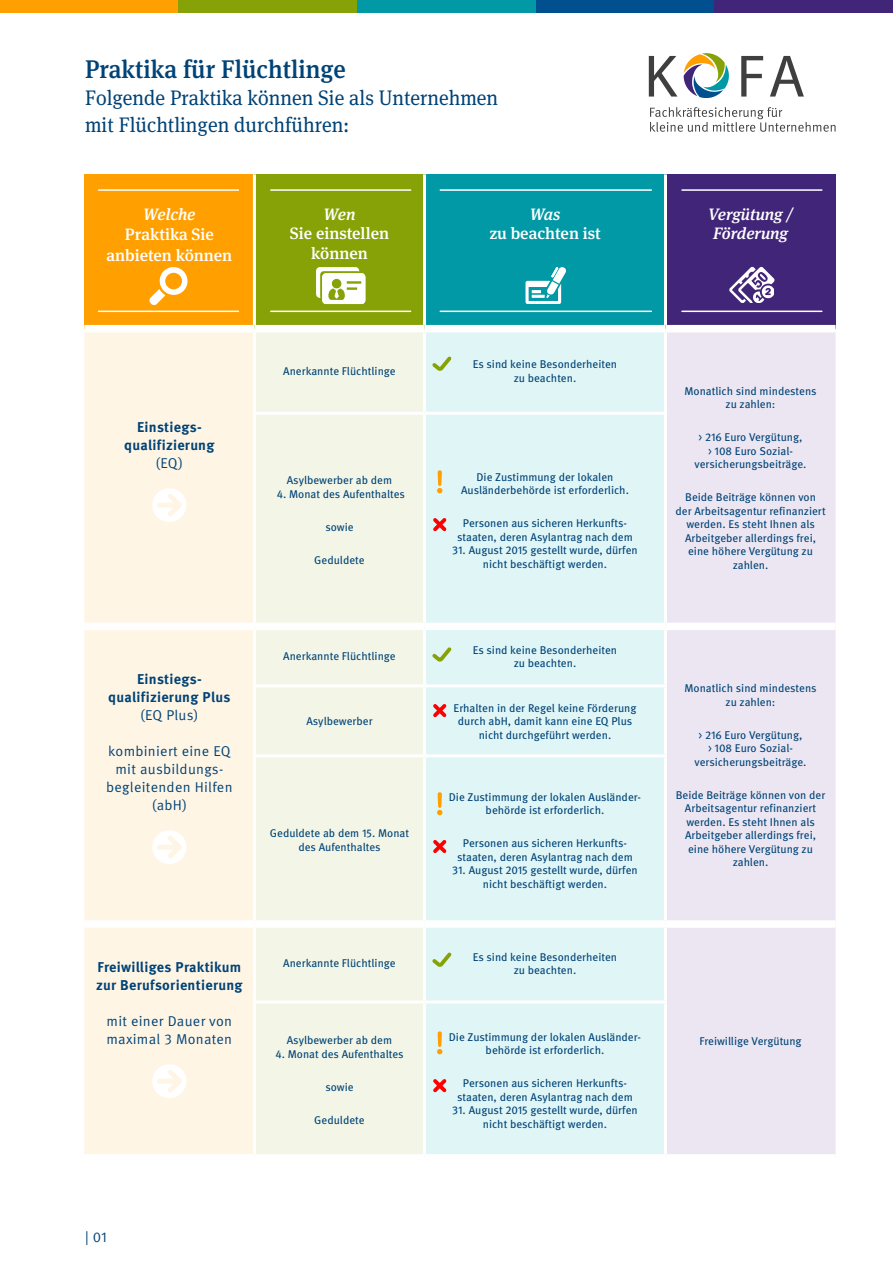
<style>
.page{position:relative;width:893px;height:1263px;background:#fff}
.page>*{position:absolute;margin:0;border:0;box-sizing:border-box;transform-origin:0 0}
.t1{font:500 25.5px "Meta Serif OT";color:#004377;scale:.95 1}
.t2{font:21px/27px "Meta Serif OT";color:#004377;scale:.95 1}
.t3{font:500 16.5px/20.7px "Meta Serif OT";color:#fff;text-align:center}
.t4{font:italic 500 16.5px/19.8px "Meta Serif OT";color:#fff}
.t5{font:14.25px/18px "Meta OT Norm";letter-spacing:.02em;color:#004377;text-align:center}
.t6{font:700 14.25px/18px "Meta OT";letter-spacing:.02em;color:#004377;text-align:center}
.t7{font:11.25px/13.5px "Meta OT";color:#004377;text-align:center}
.s1{font-family:"Meta OT Norm"}
</style>
<div class="page">
<div style="left:0;top:0;width:179px;height:13px;background:#ff9f00"></div>
<div style="left:179px;top:0;width:178px;height:13px;background:#86a206"></div>
<div style="left:357px;top:0;width:179px;height:13px;background:#0099a5"></div>
<div style="left:536px;top:0;width:178px;height:13px;background:#005090"></div>
<div style="left:714px;top:0;width:179px;height:13px;background:#412579"></div>
<svg style="left:684px;top:53px;width:45px;height:45px"></svg>
<svg style="left:649px;top:56px;width:28px;height:41px"></svg>
<svg style="left:741px;top:56px;width:22px;height:41px"></svg>
<svg style="left:770px;top:56px;width:34px;height:41px"></svg>
<svg style="left:650px;top:107px;width:186px;height:25px"></svg>
<div style="left:84px;top:174px;width:170px;height:155px;background:#ff9f00"></div>
<div style="left:254px;top:174px;width:170px;height:155px;background:#86a206"></div>
<div style="left:424px;top:174px;width:241px;height:155px;background:#0099a5"></div>
<div style="left:665px;top:174px;width:171px;height:155px;background:#412579"></div>
<div style="left:84px;top:332px;width:169px;height:822px;background:#fff5e4"></div>
<div style="left:256px;top:332px;width:167px;height:822px;background:#f3f5e6"></div>
<div style="left:426px;top:332px;width:238px;height:822px;background:#dff5f6"></div>
<div style="left:667px;top:332px;width:169px;height:822px;background:#ebe6f1"></div>
<hr style="left:253px;top:412px;width:171px;height:3px;background:#fff">
<hr style="left:424px;top:412px;width:243px;height:3px;background:#fff">
<div style="left:84px;top:325px;width:170px;height:7px;background:#fff"></div>
<hr style="left:253px;top:174px;width:3px;height:151px;background:#fff">
<hr style="left:423px;top:174px;width:3px;height:151px;background:#fff">
<hr style="left:664px;top:174px;width:3px;height:151px;background:#fff">
<div style="left:254px;top:325px;width:170px;height:7px;background:#fff"></div>
<div style="left:424px;top:325px;width:241px;height:7px;background:#fff"></div>
<div style="left:665px;top:325px;width:171px;height:7px;background:#fff"></div>
<hr style="left:253px;top:684px;width:171px;height:3px;background:#fff">
<hr style="left:424px;top:684px;width:243px;height:3px;background:#fff">
<hr style="left:253px;top:754px;width:171px;height:3px;background:#fff">
<hr style="left:424px;top:754px;width:243px;height:3px;background:#fff">
<div style="left:84px;top:623px;width:170px;height:7px;background:#fff"></div>
<div style="left:254px;top:623px;width:170px;height:7px;background:#fff"></div>
<div style="left:424px;top:623px;width:241px;height:7px;background:#fff"></div>
<div style="left:665px;top:623px;width:171px;height:7px;background:#fff"></div>
<div style="left:84px;top:920px;width:170px;height:8px;background:#fff"></div>
<div style="left:254px;top:920px;width:170px;height:8px;background:#fff"></div>
<div style="left:424px;top:920px;width:241px;height:8px;background:#fff"></div>
<div style="left:665px;top:920px;width:171px;height:8px;background:#fff"></div>
<hr style="left:253px;top:1000px;width:171px;height:3px;background:#fff">
<hr style="left:424px;top:1000px;width:243px;height:3px;background:#fff">
<svg style="left:150px;top:486px;width:38px;height:38px"></svg>
<svg style="left:150px;top:828px;width:38px;height:38px"></svg>
<svg style="left:150px;top:1062px;width:38px;height:38px"></svg>
<svg style="left:149px;top:267px;width:39px;height:39px"></svg>
<svg style="left:316px;top:267px;width:49px;height:37px"></svg>
<svg style="left:525px;top:267px;width:41px;height:37px"></svg>
<hr style="left:99px;top:189px;width:139px;height:2px;background:#fff">
<hr style="left:271px;top:189px;width:140px;height:2px;background:#fff">
<hr style="left:682px;top:189px;width:140px;height:2px;background:#fff">
<hr style="left:440px;top:189px;width:211px;height:2px;background:#fff">
<hr style="left:99px;top:311px;width:139px;height:1px;background:#fff">
<hr style="left:271px;top:311px;width:140px;height:1px;background:#fff">
<hr style="left:682px;top:311px;width:140px;height:1px;background:#fff">
<hr style="left:440px;top:311px;width:211px;height:1px;background:#fff">
<svg style="left:729px;top:267px;width:46px;height:36px"></svg>
<svg style="left:429px;top:353px;width:26px;height:22px"></svg>
<svg style="left:429px;top:644px;width:26px;height:21px"></svg>
<svg style="left:429px;top:949px;width:26px;height:21px"></svg>
<svg style="left:437px;top:470px;width:5px;height:23px"></svg>
<svg style="left:437px;top:792px;width:5px;height:23px"></svg>
<svg style="left:437px;top:1031px;width:5px;height:23px"></svg>
<svg style="left:430px;top:514px;width:20px;height:21px"></svg>
<svg style="left:430px;top:836px;width:20px;height:21px"></svg>
<svg style="left:430px;top:1075px;width:20px;height:21px"></svg>
<svg style="left:430px;top:700px;width:20px;height:21px"></svg>
<h1 class="t1" style="left:85px;top:53px;width:276px">Praktika für Flüchtlinge</h1>
<h2 class="t2" style="left:85px;top:84px;width:436px">Folgende Praktika können Sie als Unternehmen mit Flüchtlingen durchführen:</h2>
<h3 class="t4" style="left:143px;top:204px;width:54px">Welche</h3>
<h3 class="t3" style="left:107px;top:224px;width:127px">Praktika Sie anbieten können</h3>
<h3 class="t4" style="left:324px;top:204px;width:33px">Wen</h3>
<h3 class="t3" style="left:290px;top:224px;width:101px;line-height:19.8px">Sie einstellen können</h3>
<h3 class="t4" style="left:530px;top:204px;width:32px">Was</h3>
<h3 class="t3" style="left:489px;top:223px;width:113px">zu beachten ist</h3>
<h3 class="t4" style="left:708px;top:204px;width:86px">Vergütung /<br>Förderung</h3>
<p class="t6" style="left:124px;top:418px;width:92px">Einstiegs&shy;qualifizierung</p>
<p class="t5" style="left:155px;top:454px;width:29px">(EQ)</p>
<p class="t6" style="left:108px;top:670px;width:124px">Einstiegs&shy;qualifizierung Plus</p>
<p class="t5" style="left:140px;top:706px;width:60px">(EQ Plus)</p>
<p class="t5" style="left:106px;top:742px;width:128px">kombiniert eine EQ mit ausbildungs&shy;begleitenden Hilfen (abH)</p>
<p class="t7" style="left:283px;top:365px;width:114px">Anerkannte Flüchtlinge</p>
<p class="t7" style="left:473px;top:358px;width:146px">Es sind keine Besonderheiten zu beachten.</p>
<p class="t7" style="left:287px;top:474px;width:107px">Asylbewerber ab dem</p>
<p class="t7" style="left:277px;top:487px;width:130px">4. Monat des Aufenthaltes</p>
<p class="t7" style="left:325px;top:520px;width:30px">sowie</p>
<p class="t7" style="left:314px;top:553px;width:52px">Geduldete</p>
<p class="t7" style="left:461px;top:470px;width:169px">Die Zustimmung der lokalen<br>Ausländerbehörde ist erforderlich.</p>
<p class="t7" style="left:457px;top:517px;width:177px">Personen aus sicheren Herkunfts&shy;staaten, deren Asylantrag nach dem</p>
<p class="t7" style="left:452px;top:544px;width:187px">31. August 2015 gestellt wurde, dürfen nicht beschäftigt werden.</p>
<p class="t7" style="left:283px;top:650px;width:114px">Anerkannte Flüchtlinge</p>
<p class="t7" style="left:473px;top:643px;width:146px">Es sind keine Besonderheiten zu beachten.</p>
<p class="t7" style="left:306px;top:715px;width:68px">Asylbewerber</p>
<p class="t7" style="left:270px;top:827px;width:141px">Geduldete ab dem 15. Monat des Aufenthaltes</p>
<p class="t7" style="left:454px;top:701px;width:184px">Erhalten in der Regel keine Förderung durch abH, damit kann eine EQ Plus nicht durchgeführt werden.</p>
<p class="t7" style="left:449px;top:790px;width:194px">Die Zustimmung der lokalen Ausländer&shy;behörde ist erforderlich.</p>
<p class="t7" style="left:457px;top:837px;width:177px">Personen aus sicheren Herkunfts&shy;staaten, deren Asylantrag nach dem</p>
<p class="t7" style="left:452px;top:864px;width:187px">31. August 2015 gestellt wurde, dürfen nicht beschäftigt werden.</p>
<p class="t7" style="left:684px;top:384px;width:134px">Monatlich sind mindestens zu zahlen:</p>
<p class="t7" style="left:694px;top:431px;width:113px"><span class="s1">&gt;</span> 216 Euro Vergütung,<br><span class="s1">&gt;</span> 108 Euro Sozial&shy;versicherungsbeiträge.</p>
<p class="t7" style="left:675px;top:491px;width:152px">Beide Beiträge können von<br>der Arbeitsagentur refinanziert werden. Es steht Ihnen als<br>Arbeitgeber allerdings frei, eine höhere Vergütung zu zahlen.</p>
<p class="t7" style="left:684px;top:682px;width:134px">Monatlich sind mindestens zu zahlen:</p>
<p class="t7" style="left:694px;top:728px;width:113px"><span class="s1">&gt;</span> 216 Euro Vergütung,<br><span class="s1">&gt;</span> 108 Euro Sozial&shy;versicherungsbeiträge.</p>
<p class="t7" style="left:676px;top:788px;width:151px">Beide Beiträge können von der<br>Arbeitsagentur refinanziert werden. Es steht Ihnen als<br>Arbeitgeber allerdings frei, eine höhere Vergütung zu zahlen.</p>
<p class="t6" style="left:96px;top:958px;width:148px;text-align:left">Freiwilliges Praktikum zur Berufsorientierung</p>
<p class="t5" style="left:106px;top:1012px;width:127px;text-align:left">mit einer Dauer von maximal 3 Monaten</p>
<p class="t7" style="left:283px;top:957px;width:114px">Anerkannte Flüchtlinge</p>
<p class="t7" style="left:473px;top:950px;width:146px">Es sind keine Besonderheiten zu beachten.</p>
<p class="t7" style="left:449px;top:1030px;width:194px">Die Zustimmung der lokalen Ausländer&shy;behörde ist erforderlich.</p>
<p class="t7" style="left:457px;top:1077px;width:177px">Personen aus sicheren Herkunfts&shy;staaten, deren Asylantrag nach dem</p>
<p class="t7" style="left:452px;top:1104px;width:187px">31. August 2015 gestellt wurde, dürfen nicht beschäftigt werden.</p>
<p class="t7" style="left:287px;top:1034px;width:107px">Asylbewerber ab dem</p>
<p class="t7" style="left:699px;top:1035px;width:104px">Freiwillige Vergütung</p>
<p class="t7" style="left:275px;top:1047px;width:130px">4. Monat des Aufenthaltes</p>
<p class="t7" style="left:325px;top:1080px;width:30px">sowie</p>
<p class="t7" style="left:314px;top:1113px;width:52px">Geduldete</p>
<p class="t5" style="left:85px;top:1228px;width:23px">| 01</p>
</div>
